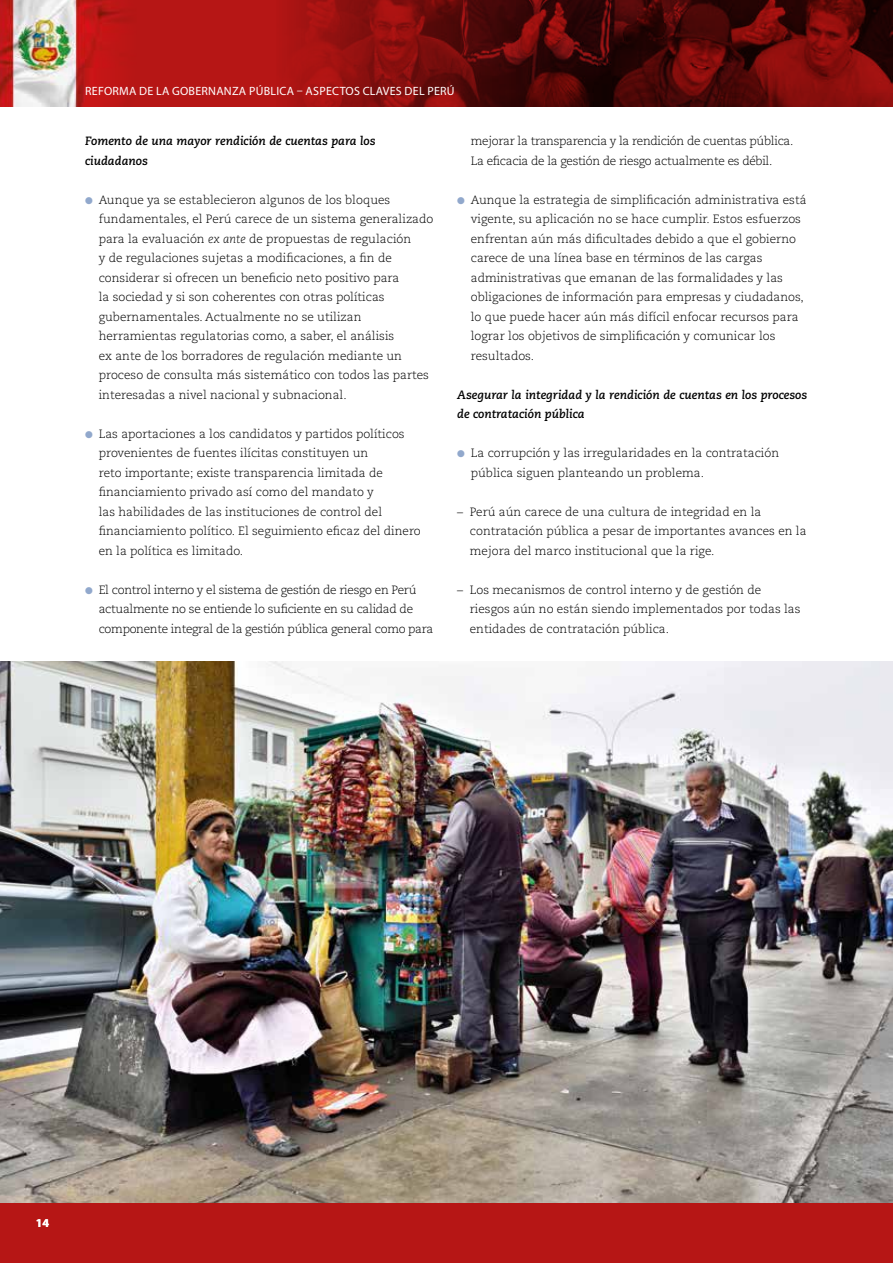
<style>
.page{position:relative;width:893px;height:1263px;background:#fff}
.page>*{position:absolute;margin:0;border:0;box-sizing:border-box;transform-origin:0 0}
.t1{font:300 12px/19.5px "Caecilia LT Pro 45";color:#000}
.t2{font:300 12px/19.5px "Caecilia LT Pro 45";letter-spacing:-.025em;color:#000}
.t3{font:italic 700 12px/19.5px "Caecilia LT Pro 76";color:#000}
.t4{font:12px "Myriad Pro";letter-spacing:.02em;color:#fff}
.t5{font:700 12px "Myriad Pro";color:#fff}
.s1{color:#91a8cc}
.s2{font-family:"Caecilia LT Pro 46";font-style:italic}
</style>
<div class="page">
<img style="left:0;top:662px;width:893px;height:542px">
<div style="left:0;top:0;width:893px;height:106px;background:#b61615"></div>
<img style="left:0;top:0;width:119px;height:106px">
<img style="left:289px;top:0;width:604px;height:106px">
<div style="left:0;top:1204px;width:893px;height:59px;background:#b61615"></div>
<p class="t4" style="left:85px;top:84px;width:371px">REFORMA DE LA GOBERNANZA PÚBLICA – ASPECTOS CLAVES DEL PERÚ</p>
<p class="t3" style="left:85px;top:131px;width:292px">Fomento de una mayor rendición de cuentas para los ciudadanos</p>
<p class="t1" style="left:99px;top:190px;width:336px;text-indent:-14px"><span class="s1">●</span> Aunque ya se establecieron algunos de los bloques fundamentales, el Perú carece de un sistema generalizado para la evaluación <span class="s2">ex ante</span> de propuestas de regulación<br>y de regulaciones sujetas a modificaciones, a fin de considerar si ofrecen un beneficio neto positivo para<br>la sociedad y si son coherentes con otras políticas gubernamentales. Actualmente no se utilizan herramientas regulatorias como, a saber, el análisis<br>ex ante de los borradores de regulación mediante un proceso de consulta más sistemático con todos las partes interesadas a nivel nacional y subnacional.</p>
<p class="t1" style="left:99px;top:424px;width:324px;text-indent:-14px"><span class="s1">●</span> Las aportaciones a los candidatos y partidos políticos provenientes de fuentes ilícitas constituyen un<br>reto importante; existe transparencia limitada de financiamiento privado así como del mandato y<br>las habilidades de las instituciones de control del financiamiento político. El seguimiento eficaz del dinero en la política es limitado.</p>
<p class="t2" style="left:99px;top:580px;width:336px;text-indent:-14px"><span class="s1">●</span> El control interno y el sistema de gestión de riesgo en Perú actualmente no se entiende lo suficiente en su calidad de componente integral de la gestión pública general como para</p>
<p class="t2" style="left:471px;top:131px;width:324px">mejorar la transparencia y la rendición de cuentas pública.<br>La eficacia de la gestión de riesgo actualmente es débil.</p>
<p class="t1" style="left:471px;top:190px;width:337px;text-indent:-14px"><span class="s1">●</span> Aunque la estrategia de simplificación administrativa está vigente, su aplicación no se hace cumplir. Estos esfuerzos enfrentan aún más dificultades debido a que el gobierno carece de una línea base en términos de las cargas administrativas que emanan de las formalidades y las obligaciones de información para empresas y ciudadanos, lo que puede hacer aún más difícil enfocar recursos para lograr los objetivos de simplificación y comunicar los resultados.</p>
<p class="t3" style="left:457px;top:385px;width:352px">Asegurar la integridad y la rendición de cuentas en los procesos de contratación pública</p>
<p class="t1" style="left:471px;top:443px;width:310px;text-indent:-14px"><span class="s1">●</span> La corrupción y las irregularidades en la contratación pública siguen planteando un problema.</p>
<p class="t1" style="left:470px;top:502px;width:338px;text-indent:-13px">– Perú aún carece de una cultura de integridad en la contratación pública a pesar de importantes avances en la mejora del marco institucional que la rige.</p>
<p class="t1" style="left:470px;top:580px;width:332px;text-indent:-13px">– Los mecanismos de control interno y de gestión de riesgos aún no están siendo implementados por todas las entidades de contratación pública.</p>
<p class="t5" style="left:36px;top:1215px;width:15px">14</p>
</div>
